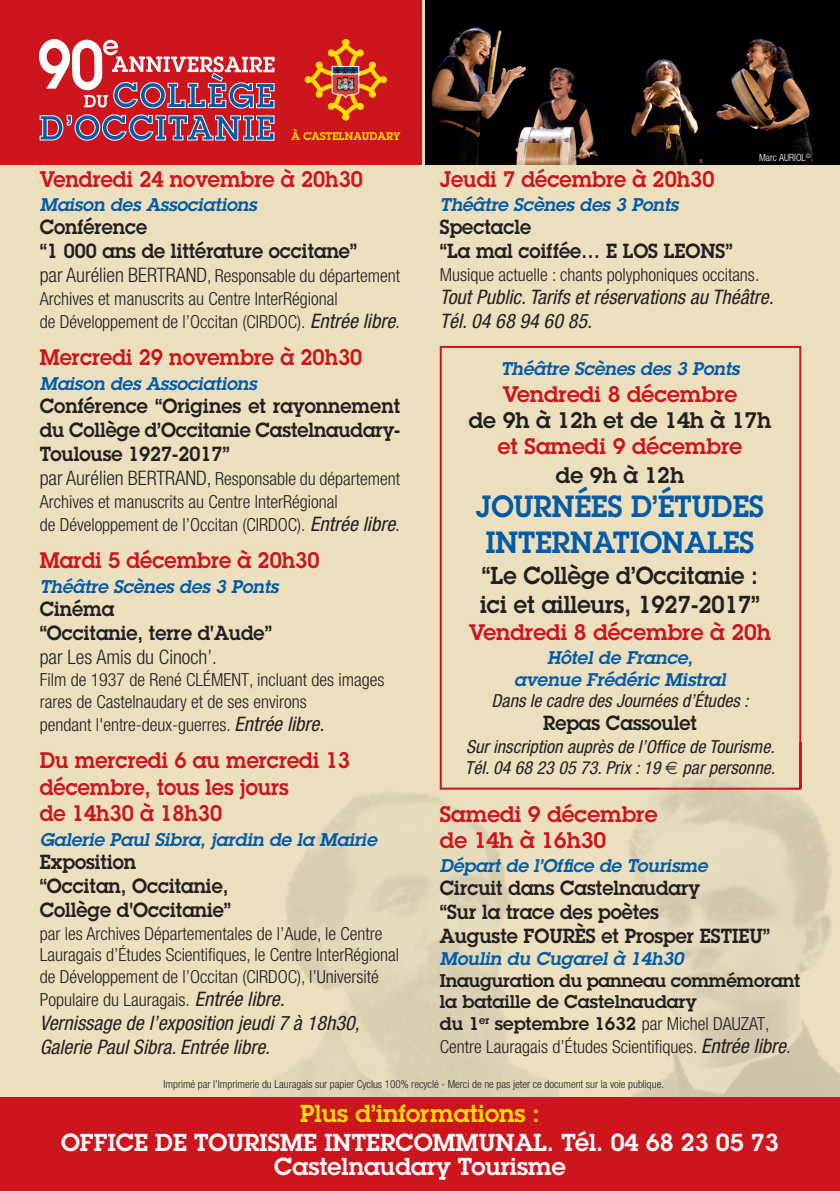
<style>
.page{position:relative;width:840px;height:1191px;background:#fff}
.page>*{position:absolute;margin:0;border:0;box-sizing:border-box;transform-origin:0 0}
.t1{font:600 30px/36px "Lubalin Graph Std";color:#015ba7;text-align:center;scale:.95 1}
.t2{font:600 24px/24px "Lubalin Graph Std";color:#fff;text-align:center}
.t3{font:600 24px/28.8px "Lubalin Graph Std";color:#231f20;scale:.95 1}
.t4{font:600 24px "Lubalin Graph Std";color:#ffdd01}
.t5{font:600 22px/26.4px "Lubalin Graph Std";color:#cd151d;scale:.95 1}
.t6{font:600 22px/26.4px "Lubalin Graph Std";color:#cd151d}
.t7{font:600 22px "Lubalin Graph Std";color:#231f20}
.t8{font:600 20px/24px "Lubalin Graph Std";color:#231f20;scale:.95 1}
.t9{font:italic condensed 20px/24px "Helvetica Neue";letter-spacing:.005em;color:#231f20}
.t10{font:300 condensed 20px "Helvetica Neue";color:#231f20}
.t11{font:300 condensed 18px/22.8px "Helvetica Neue";color:#231f20}
.t12{font:italic 600 18px/21.6px "Lubalin Graph Std";color:#015ba7;text-align:center}
.t13{font:italic condensed 18px/21.6px "Helvetica Neue";letter-spacing:.005em;color:#231f20}
.t14{font:600 18px/21.6px "Lubalin Graph Std";color:#231f20}
.t15{font:300 condensed 11px "Helvetica Neue";color:#231f20}
.t16{font:600 10.8px "Lubalin Graph";color:#ffdd01}
.t17{font:300 condensed 10px "Helvetica Neue";color:#fff}
.s1{font-size:20px}
.s2{font-weight:400;font-style:italic;font-size:20px}
.s3{font-family:"Helvetica Neue";font-weight:300;font-stretch:condensed}
</style>
<div class="page">
<div style="left:0;top:0;width:839px;height:1191px;background:#ebdfbe"></div>
<div style="left:439px;top:346px;width:361px;height:443px;border:2px solid #cd151d"></div>
<div style="left:0;top:0;width:421px;height:165px;background:#cd151d"></div>
<svg style="left:39px;top:39px;width:236px;height:102px"></svg>
<svg style="left:304px;top:39px;width:83px;height:81px"></svg>
<img style="left:560px;top:743px;width:279px;height:354px">
<div style="left:0;top:1097px;width:839px;height:94px;background:#cd151d"></div>
<img style="left:425px;top:0;width:414px;height:164px">
<svg style="left:665px;top:762px;width:12px;height:12px"></svg>
<p class="t16" style="left:291px;top:132px;width:110px">À CASTELNAUDARY</p>
<p class="t5" style="left:40px;top:168px;width:341px">Vendredi 24 novembre à 20h30</p>
<p class="t12" style="left:40px;top:196px;width:218px">Maison des Associations</p>
<p class="t8" style="left:40px;top:217px;width:335px">Conférence<br>“1 000 ans de littérature occitane”</p>
<p class="t11" style="left:40px;top:266px;width:362px"><span class="s1">par Aurélien BERTRAND</span>, Responsable du département<br>Archives et manuscrits au Centre InterRégional<br>de Développement de l’Occitan (CIRDOC). <span class="s2">Entrée libre</span><span class="s1">.</span></p>
<p class="t5" style="left:40px;top:346px;width:341px">Mercredi 29 novembre à 20h30</p>
<p class="t12" style="left:40px;top:375px;width:218px">Maison des Associations</p>
<p class="t8" style="left:40px;top:396px;width:380px;text-align:justify">Conférence “Origines et rayonnement du Collège d’Occitanie Castelnaudary-Toulouse 1927-2017”</p>
<p class="t11" style="left:40px;top:469px;width:362px"><span class="s1">par Aurélien BERTRAND,</span> Responsable du département<br>Archives et manuscrits au Centre InterRégional<br>de Développement de l’Occitan (CIRDOC). <span class="s2">Entrée libre</span><span class="s1">.</span></p>
<p class="t5" style="left:40px;top:549px;width:296px">Mardi 5 décembre à 20h30</p>
<p class="t12" style="left:40px;top:577px;width:240px">Théâtre Scènes des 3 Ponts</p>
<p class="t8" style="left:40px;top:599px;width:246px">Cinéma<br>“Occitanie, terre d'Aude”</p>
<p class="t10" style="left:40px;top:649px;width:179px">par Les Amis du Cinoch’.</p>
<p class="t11" style="left:40px;top:670px;width:346px">Film de 1937 de René CLÉMENT, incluant des images rares de Castelnaudary et de ses environs<br>pendant l'entre-deux-guerres. <span class="s2">Entrée libre.</span></p>
<p class="t5" style="left:40px;top:749px;width:328px">Du mercredi 6 au mercredi 13 décembre, tous les jours<br>de 14h30 à 18h30</p>
<p class="t12" style="left:40px;top:830px;width:338px">Galerie Paul Sibra, jardin de la Mairie</p>
<p class="t8" style="left:40px;top:852px;width:203px">Exposition<br>“Occitan, Occitanie,<br>Collège d'Occitanie”</p>
<p class="t11" style="left:40px;top:923px;width:361px;line-height:22px">par les Archives Départementales de l’Aude, le Centre Lauragais d’Études Scientifiques, le Centre InterRégional de Développement de l’Occitan (CIRDOC), l’Université Populaire du Lauragais. <span class="s2">Entrée libre.</span></p>
<p class="t9" style="left:40px;top:1012px;width:321px">Vernissage de l’exposition jeudi 7 à 18h30,<br>Galerie Paul Sibra. Entrée libre.</p>
<p class="t17" style="left:758px;top:154px;width:53px">Marc AURIOL<sup>©</sup></p>
<p class="t5" style="left:439px;top:168px;width:290px">Jeudi 7 décembre à 20h30</p>
<p class="t12" style="left:439px;top:196px;width:240px">Théâtre Scènes des 3 Ponts</p>
<p class="t8" style="left:439px;top:217px;width:309px">Spectacle<br>“La mal coiffée… E LOS LEONS”</p>
<p class="t11" style="left:439px;top:265px;width:321px">Musique actuelle : chants polyphoniques occitans.</p>
<p class="t9" style="left:439px;top:286px;width:335px">Tout Public. Tarifs et réservations au Théâtre.<br>Tél. 04 68 94 60 85.</p>
<p class="t12" style="left:500px;top:360px;width:240px">Théâtre Scènes des 3 Ponts</p>
<p class="t6" style="left:502px;top:383px;width:236px">Vendredi 8 décembre</p>
<p class="t7" style="left:468px;top:412px;width:304px">de 9h à 12h et de 14h à 17h</p>
<p class="t6" style="left:497px;top:435px;width:246px">et Samedi 9 décembre</p>
<p class="t7" style="left:555px;top:467px;width:130px">de 9h à 12h</p>
<h1 class="t1" style="left:475px;top:491px;width:304px">JOURNÉES D’ÉTUDES<br>INTERNATIONALES</h1>
<h2 class="t3" style="left:480px;top:563px;width:296px">“Le Collège d’Occitanie : ici et ailleurs, 1927-2017”</h2>
<p class="t6" style="left:469px;top:621px;width:303px">Vendredi 8 décembre à 20h</p>
<p class="t12" style="left:514px;top:648px;width:213px">Hôtel de France, avenue Frédéric Mistral</p>
<p class="t13" style="left:491px;top:691px;width:258px">Dans le cadre des Journées d’Études :</p>
<p class="t8" style="left:543px;top:713px;width:163px">Repas Cassoulet</p>
<p class="t13" style="left:464px;top:737px;width:311px">Sur inscription auprès de l’Office de Tourisme.<br>Tél. 04 68 23 05 73. Prix : 19 par personne.</p>
<p class="t6" style="left:439px;top:802px;width:219px">Samedi 9 décembre de 14h à 16h30</p>
<p class="t12" style="left:439px;top:856px;width:269px">Départ de l’Office de Tourisme</p>
<p class="t8" style="left:439px;top:877px;width:349px">Circuit dans Castelnaudary<br>“Sur la trace des poètes<br>Auguste FOURèS et Prosper ESTIEU”</p>
<p class="t12" style="left:439px;top:949px;width:245px">Moulin du Cugarel à 14h30</p>
<p class="t14" style="left:439px;top:971px;width:362px">Inauguration du panneau commémorant la bataille de Castelnaudary<br>du 1<sup>er</sup> septembre 1632 <span class="s3">par Michel DAUZAT,</span></p>
<p class="t11" style="left:439px;top:1036px;width:352px">Centre Lauragais d’Études Scientifiques. <span class="s2">Entrée libre</span><span class="s1">.</span></p>
<p class="t15" style="left:163px;top:1080px;width:501px">Imprimé par l’Imprimerie du Lauragais sur papier Cyclus 100% recyclé - Merci de ne pas jeter ce document sur la voie publique.</p>
<h2 class="t4" style="left:300px;top:1104px;width:241px">Plus d’informations :</h2>
<h2 class="t2" style="left:61px;top:1132px;width:718px">OFFICE DE TOURISME INTERCOMMUNAL. Tél. 04 68 23 05 73<br>Castelnaudary Tourisme</h2>
</div>
